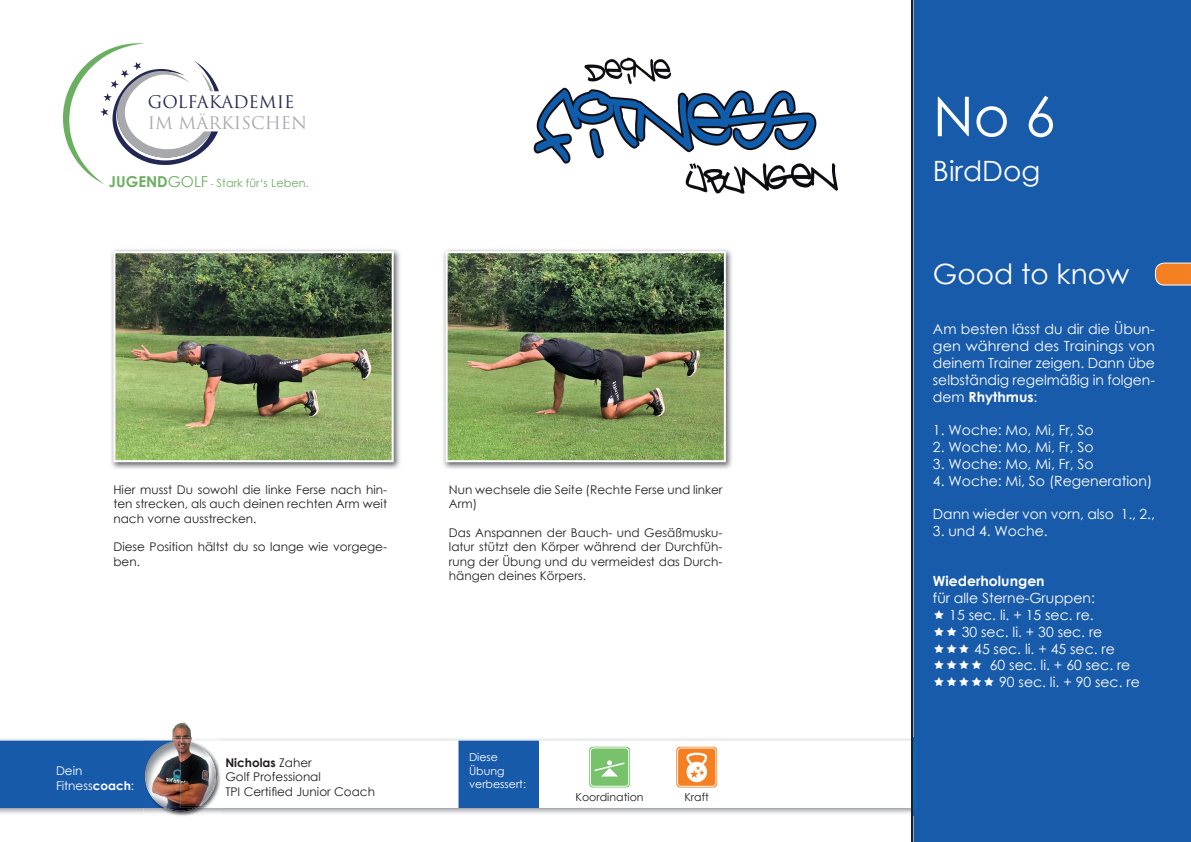
<style>
.page{position:relative;width:1191px;height:842px;background:#fff}
.page>*{position:absolute;margin:0;border:0;box-sizing:border-box;transform-origin:0 0}
.t1{font:55px "Century Gothic";color:#fff}
.t2{font:28px "Century Gothic";color:#fff}
.t3{font:16.9px "Trajan Pro";color:#222853}
.t4{font:16.9px "Trajan Pro";color:#a8a9ad}
.t5{font:14px/16.8px "Century Gothic";color:#fff;text-align:justify}
.t6{font:700 14px "Century Gothic";color:#fff}
.t7{font:12px/14.4px "Century Gothic";color:#231f20}
.t8{font:12px/14.4px "Century Gothic";color:#fff}
.t9{font:11.3px "Century Gothic";color:#6baf60}
.t10{font:11px/13.2px "Century Gothic";color:#fff}
.t11{font:11px "Century Gothic";color:#231f20}
.s1{font-weight:700;font-size:15px}
.s2{font-size:15px}
.s3{font-size:9.4px}
.s4{font-weight:700}
</style>
<div class="page">
<img style="left:0;top:737px;width:913px;height:78px">
<svg style="left:221px;top:741px;width:692px;height:67px"></svg>
<svg style="left:63px;top:43px;width:156px;height:141px"></svg>
<div style="left:913px;top:0;width:278px;height:842px;background:#185baa"></div>
<hr style="left:911px;top:0;width:1px;height:842px;background:#231f20">
<img style="left:144px;top:739px;width:77px;height:77px">
<img style="left:217px;top:741px;width:4px;height:67px">
<div style="left:0;top:741px;width:145px;height:67px;background:#185aaa"></div>
<img style="left:145px;top:722px;width:71px;height:90px">
<img style="left:142px;top:745px;width:2px;height:34px">
<img style="left:217px;top:743px;width:2px;height:63px">
<img style="left:200px;top:741px;width:17px;height:67px">
<img style="left:144px;top:742px;width:1px;height:65px">
<img style="left:164px;top:741px;width:33px;height:71px">
<img style="left:189px;top:743px;width:27px;height:63px">
<img style="left:145px;top:742px;width:34px;height:65px">
<div style="left:458px;top:741px;width:81px;height:67px;background:#185aaa"></div>
<img style="left:533px;top:58px;width:306px;height:136px">
<svg style="left:1155px;top:263px;width:36px;height:23px"></svg>
<img style="left:111px;top:249px;width:289px;height:220px">
<img style="left:113px;top:251px;width:281px;height:211px">
<img style="left:443px;top:249px;width:289px;height:220px">
<img style="left:445px;top:251px;width:281px;height:211px">
<div style="left:676px;top:747px;width:41px;height:40px;background:#f58021;border-radius:4px"></div>
<div style="left:677px;top:748px;width:39px;height:38px;border:1px solid #fff;border-radius:4px"></div>
<svg style="left:686px;top:752px;width:22px;height:30px"></svg>
<div style="left:589px;top:747px;width:41px;height:40px;background:#77c26b;border-radius:4px"></div>
<div style="left:590px;top:748px;width:39px;height:38px;border:1px solid #fff;border-radius:4px"></div>
<svg style="left:594px;top:760px;width:31px;height:16px"></svg>
<svg style="left:934px;top:610px;width:10px;height:9px"></svg>
<svg style="left:934px;top:627px;width:22px;height:9px"></svg>
<svg style="left:934px;top:643px;width:35px;height:10px"></svg>
<svg style="left:934px;top:660px;width:47px;height:9px"></svg>
<svg style="left:934px;top:677px;width:60px;height:9px"></svg>
<h3 class="t3" style="left:148px;top:91px;width:148px">GOLFAKADEMIE</h3>
<h3 class="t4" style="left:148px;top:112px;width:161px">IM MÄRKISCHEN</h3>
<p class="t9" style="left:109px;top:175px;width:201px"><span class="s1">JUGEND</span><span class="s2">GOLF</span> <span class="s3">-</span> Stark für‘s Leben.</p>
<p class="t7" style="left:113px;top:482px;width:275px;text-align:justify">Hier musst Du sowohl die linke Ferse nach hin&shy;ten strecken, als auch deinen rechten Arm weit nach vorne ausstrecken.</p>
<p class="t7" style="left:113px;top:540px;width:275px">Diese Position hältst du so lange wie vorgege&shy;ben.</p>
<p class="t7" style="left:449px;top:482px;width:275px">Nun wechsele die Seite (Rechte Ferse und linker<br>Arm)</p>
<p class="t7" style="left:449px;top:525px;width:275px;text-align:justify">Das Anspannen der Bauch- und Gesäßmusku&shy;latur stützt den Körper während der Durchfüh&shy;rung der Übung und du vermeidest das Durch&shy;hängen deines Körpers.</p>
<p class="t8" style="left:56px;top:764px;width:80px">Dein<br>Fitness<span class="s4">coach</span>:</p>
<p class="t7" style="left:225px;top:755px;width:151px"><span class="s4">Nicholas</span> Zaher<br>Golf Professional<br>TPI Certified Junior Coach</p>
<p class="t10" style="left:469px;top:751px;width:58px">Diese<br>Übung verbessert:</p>
<p class="t11" style="left:575px;top:789px;width:70px">Koordination</p>
<p class="t11" style="left:684px;top:789px;width:26px">Kraft</p>
<h1 class="t1" style="left:933px;top:78px;width:124px">No 6</h1>
<h2 class="t2" style="left:933px;top:151px;width:109px">BirdDog</h2>
<h2 class="t2" style="left:933px;top:254px;width:198px">Good to know</h2>
<p class="t5" style="left:933px;top:321px;width:223px">Am besten lässt du dir die Übun&shy;gen während des Trainings von deinem Trainer zeigen. Dann übe selbständig regelmäßig in folgen&shy;dem <span class="s4">Rhythmus</span>:</p>
<p class="t5" style="left:933px;top:422px;width:162px">1. Woche: Mo, Mi, Fr, So</p>
<p class="t5" style="left:933px;top:438px;width:162px">2. Woche: Mo, Mi, Fr, So</p>
<p class="t5" style="left:933px;top:455px;width:162px">3. Woche: Mo, Mi, Fr, So</p>
<p class="t5" style="left:933px;top:472px;width:221px">4. Woche: Mi, So (Regeneration)</p>
<p class="t5" style="left:933px;top:506px;width:223px">Dann wieder von vorn, also 1., 2.,</p>
<p class="t5" style="left:933px;top:522px;width:116px">3. und 4. Woche.</p>
<p class="t6" style="left:933px;top:572px;width:113px">Wiederholungen</p>
<p class="t5" style="left:933px;top:590px;width:164px">für alle Sterne-Gruppen:</p>
<p class="t5" style="left:949px;top:606px;width:146px">15 sec. li. + 15 sec. re.</p>
<p class="t5" style="left:961px;top:623px;width:142px">30 sec. li. + 30 sec. re</p>
<p class="t5" style="left:974px;top:640px;width:142px">45 sec. li. + 45 sec. re</p>
<p class="t5" style="left:989px;top:657px;width:142px">60 sec. li. + 60 sec. re</p>
<p class="t5" style="left:999px;top:674px;width:142px">90 sec. li. + 90 sec. re</p>
</div>
